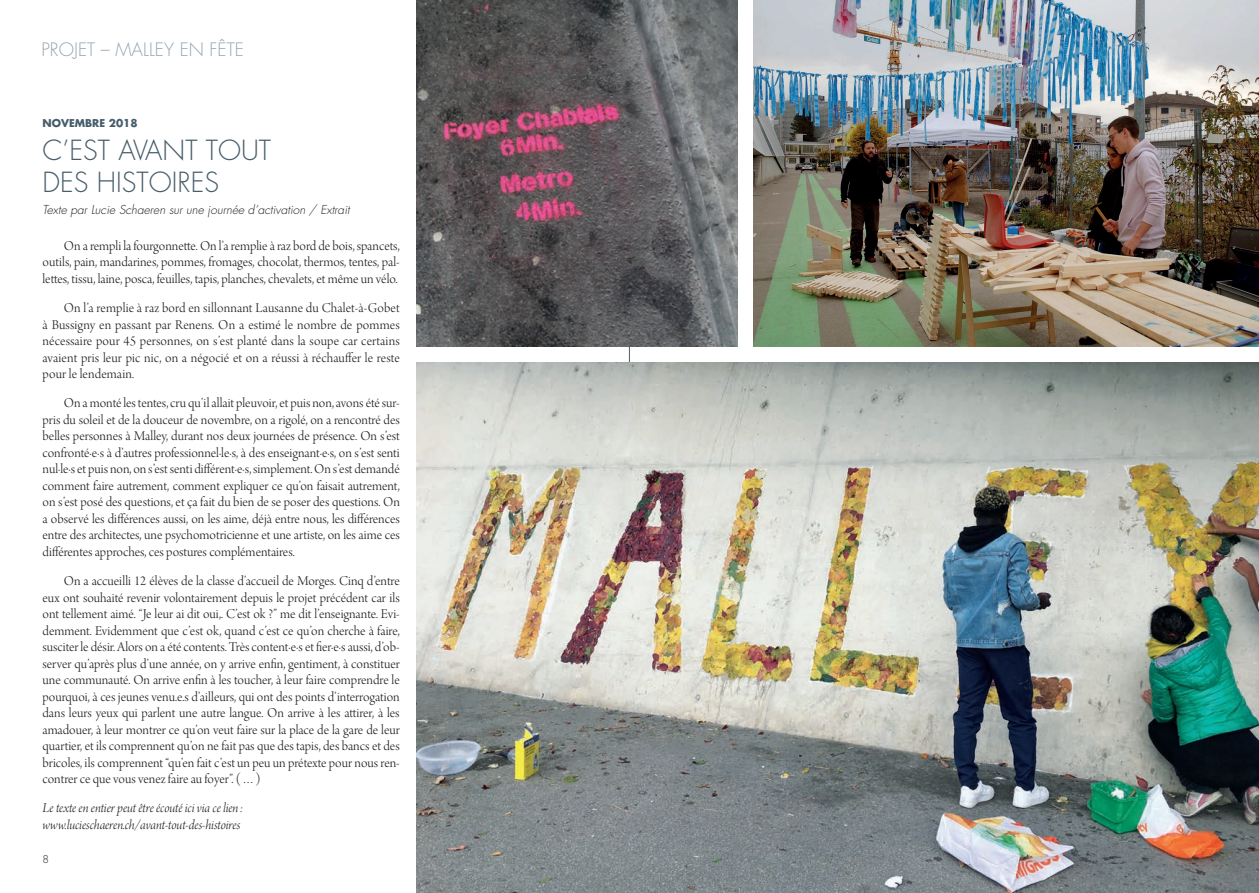
<style>
.page{position:relative;width:1259px;height:893px;background:#fff}
.page>*{position:absolute;margin:0;border:0;box-sizing:border-box;transform-origin:0 0}
.t1{font:300 27px/32.4px "Futura";color:#475d6b}
.t2{font:300 18px "Futura";color:#95a6b2}
.t3{font:14.25px/16.5px "Arno Pro Light Display";color:#231f20;text-align:justify}
.t4{font:14.25px/16.5px "Arno Pro Light Italic Display";letter-spacing:-.005em;color:#231f20}
.t5{font:italic 300 12px "Futura";color:#231f20}
.t6{font:700 10.5px "Futura";color:#475d6b}
.t7{font:300 10.5px "Futura";color:#231f20}
</style>
<div class="page">
<hr style="left:629px;top:0;width:1px;height:893px;background:#475d6b">
<img style="left:417px;top:363px;width:842px;height:530px">
<img style="left:417px;top:0;width:321px;height:347px">
<img style="left:753px;top:0;width:506px;height:347px">
<p class="t2" style="left:41px;top:39px;width:204px">PROJET – MALLEY EN FÊTE</p>
<p class="t6" style="left:43px;top:117px;width:97px">NOVEMBRE 2018</p>
<h1 class="t1" style="left:43px;top:135px;width:230px">C’EST AVANT TOUT<br>DES HISTOIRES</h1>
<p class="t5" style="left:43px;top:202px;width:309px">Texte par Lucie Schaeren sur une journée d’activation / Extrait</p>
<p class="t3" style="left:43px;top:238px;width:359px;text-indent:21px">On a rempli la fourgonnette. On l’a remplie à raz bord de bois, spancets, outils, pain, mandarines, pommes, fromages, chocolat, thermos, tentes, pal&shy;lettes, tissu, laine, posca, feuilles, tapis, planches, chevalets, et même un vélo.</p>
<p class="t3" style="left:43px;top:301px;width:359px;text-indent:21px">On l’a remplie à raz bord en sillonnant Lausanne du Chalet-à-Gobet à Bussigny en passant par Renens. On a estimé le nombre de pommes nécessaire pour 45 personnes, on s’est planté dans la soupe car certains avaient pris leur pic nic, on a négocié et on a réussi à réchauffer le reste pour le lendemain.</p>
<p class="t3" style="left:43px;top:396px;width:359px;text-indent:21px">On a monté les tentes, cru qu’il allait pleuvoir, et puis non, avons été sur&shy;pris du soleil et de la douceur de novembre, on a rigolé, on a rencontré des belles personnes à Malley, durant nos deux journées de présence. On s’est confronté·e·s à d’autres professionnel·le·s, à des enseignant·e·s, on s’est senti nul·le·s et puis non, on s’est senti différent·e·s, simplement. On s’est demandé comment faire autrement, comment expliquer ce qu’on faisait autrement, on s’est posé des questions, et ça fait du bien de se poser des questions. On a observé les différences aussi, on les aime, déjà entre nous, les différences entre des architectes, une psychomotricienne et une artiste, on les aime ces différentes approches, ces postures complémentaires.</p>
<p class="t3" style="left:43px;top:574px;width:359px;text-indent:21px">On a accueilli 12 élèves de la classe d’accueil de Morges. Cinq d’entre eux ont souhaité revenir volontairement depuis le projet précédent car ils ont tellement aimé. “Je leur ai dit oui,. C’est ok ?” me dit l’enseignante. Evi&shy;demment. Evidemment que c’est ok, quand c’est ce qu’on cherche à faire, susciter le désir. Alors on a été contents. Très content·e·s et fier·e·s aussi, d’ob&shy;server qu’après plus d’une année, on y arrive enfin, gentiment, à constituer une communauté. On arrive enfin à les toucher, à leur faire comprendre le pourquoi, à ces jeunes venu.e.s d’ailleurs, qui ont des points d’interrogation dans leurs yeux qui parlent une autre langue. On arrive à les attirer, à les amadouer, à leur montrer ce qu’on veut faire sur la place de la gare de leur quartier, et ils comprennent qu’on ne fait pas que des tapis, des bancs et des bricoles, ils comprennent “qu’en fait c’est un peu un prétexte pour nous ren&shy;contrer ce que vous venez faire au foyer”. (…)</p>
<p class="t4" style="left:43px;top:801px;width:202px">Le texte en entier peut être écouté ici via ce lien: www.lucieschaeren.ch/avant-tout-des-histoires</p>
<p class="t7" style="left:43px;top:852px;width:8px">8</p>
</div>
